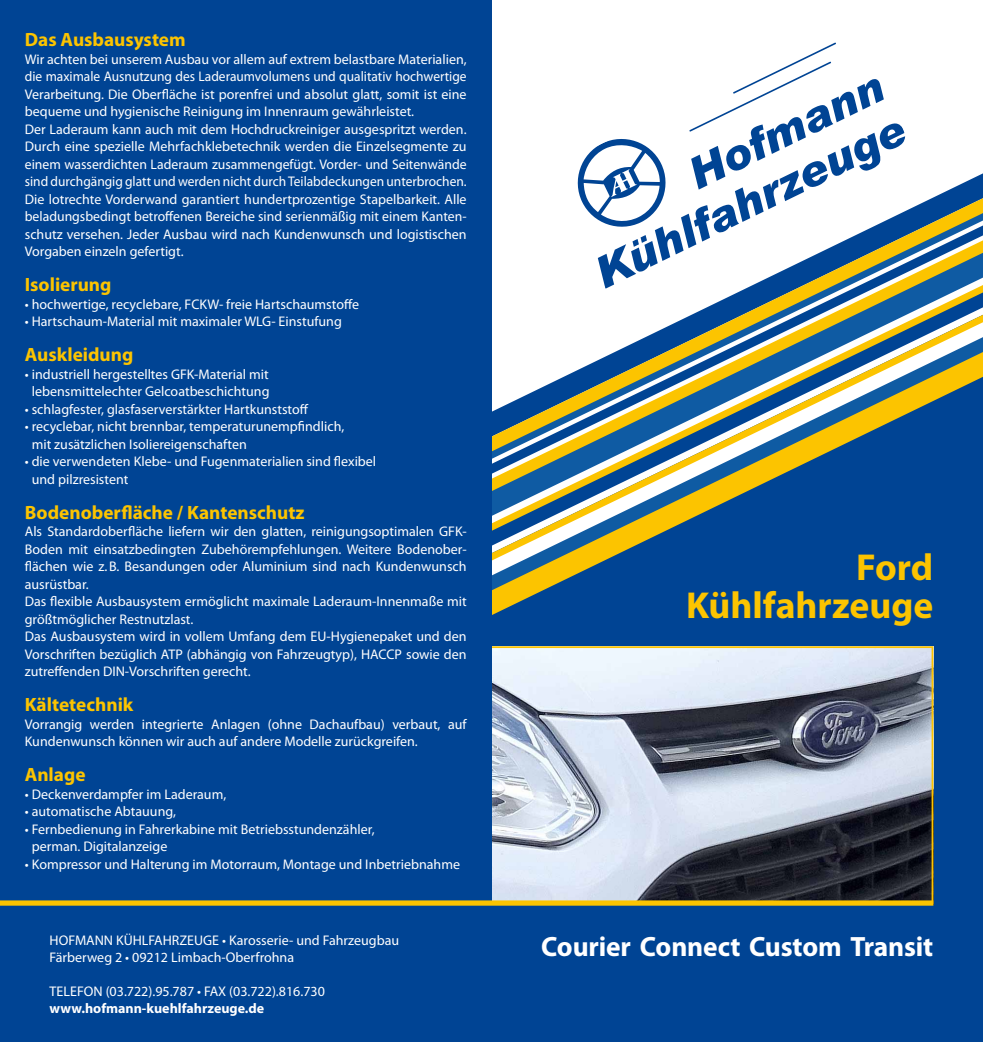
<style>
.page{position:relative;width:983px;height:1042px;background:#fff}
.page>*{position:absolute;margin:0;border:0;box-sizing:border-box;transform-origin:0 0}
.t1{font:700 37.62px/37.6px "Myriad Pro";color:#fcc400;text-align:right}
.t2{font:700 28px "Myriad Pro";letter-spacing:-.005em;color:#fff}
.t3{font:700 19.25px "Myriad Pro";color:#fcc400}
.t4{font:14px/17.5px "Myriad Pro";color:#fff}
.t5{font:700 14px "Myriad Pro";color:#fff}
</style>
<div class="page">
<div style="left:491px;top:615px;width:491px;height:427px;background:#004494"></div>
<svg style="left:491px;top:546px;width:491px;height:69px;background:#1c5489"></svg>
<svg style="left:491px;top:531px;width:491px;height:15px;background:#3a688a"></svg>
<svg style="left:491px;top:173px;width:491px;height:25px"></svg>
<svg style="left:491px;top:523px;width:491px;height:8px;background:#3e6a88"></svg>
<svg style="left:491px;top:516px;width:491px;height:7px;background:#466f87"></svg>
<svg style="left:491px;top:253px;width:491px;height:263px"></svg>
<svg style="left:571px;top:43px;width:333px;height:246px"></svg>
<img style="left:491px;top:649px;width:439px;height:251px">
<div style="left:0;top:0;width:491px;height:1042px;background:#004494"></div>
<div style="left:0;top:900px;width:933px;height:5px;background:#fcc400"></div>
<h3 class="t3" style="left:25px;top:27px;width:162px">Das Ausbausystem</h3>
<p class="t4" style="left:25px;top:50px;width:443px">Wir achten bei unserem Ausbau vor allem auf extrem belastbare Materialien, die maximale Ausnutzung des Laderaumvolumens und qualitativ hochwertige Verarbeitung. Die Oberfläche ist porenfrei und absolut glatt, somit ist eine bequeme und hygienische Reinigung im Innenraum gewährleistet.<br>Der Laderaum kann auch mit dem Hochdruckreiniger ausgespritzt werden.<br>Durch eine spezielle Mehrfachklebetechnik werden die Einzelsegmente zu einem wasserdichten Laderaum zusammengefügt. Vorder- und Seitenwände sind durchgängig glatt und werden nicht durch Teilabdeckungen unterbrochen.<br>Die lotrechte Vorderwand garantiert hundertprozentige Stapelbarkeit. Alle beladungsbedingt betroffenen Bereiche sind serienmäßig mit einem Kanten&shy;schutz versehen. Jeder Ausbau wird nach Kundenwunsch und logistischen Vorgaben einzeln gefertigt.</p>
<h3 class="t3" style="left:25px;top:272px;width:88px">Isolierung</h3>
<p class="t4" style="left:25px;top:295px;width:336px">• hochwertige, recyclebare, FCKW- freie Hartschaumstoffe</p>
<p class="t4" style="left:25px;top:312px;width:318px">• Hartschaum-Material mit maximaler WLG- Einstufung</p>
<h3 class="t3" style="left:25px;top:342px;width:110px">Auskleidung</h3>
<p class="t4" style="left:25px;top:365px;width:246px;text-align:center">• industriell hergestelltes GFK-Material mit lebensmittelechter Gelcoatbeschichtung</p>
<p class="t4" style="left:25px;top:400px;width:285px">• schlagfester, glasfaserverstärkter Hartkunststoff</p>
<p class="t4" style="left:32px;top:417px;width:314px;text-indent:-7px">• recyclebar, nicht brennbar, temperaturunempfindlich, mit zusätzlichen Isoliereigenschaften</p>
<p class="t4" style="left:32px;top:452px;width:346px;text-indent:-7px">• die verwendeten Klebe- und Fugenmaterialien sind flexibel und pilzresistent</p>
<h3 class="t3" style="left:25px;top:500px;width:281px">Bodenoberfläche / Kantenschutz</h3>
<p class="t4" style="left:25px;top:522px;width:443px">Als Standardoberfläche liefern wir den glatten, reinigungsoptimalen GFK-Boden mit einsatzbedingten Zubehörempfehlungen. Weitere Bodenober&shy;flächen wie z.B. Besandungen oder Aluminium sind nach Kundenwunsch ausrüstbar.<br>Das flexible Ausbausystem ermöglicht maximale Laderaum-Innenmaße mit größtmöglicher Restnutzlast.<br>Das Ausbausystem wird in vollem Umfang dem EU-Hygienepaket und den Vorschriften bezüglich ATP (abhängig von Fahrzeugtyp), HACCP sowie den zutreffenden DIN-Vorschriften gerecht.</p>
<h3 class="t3" style="left:25px;top:692px;width:110px">Kältetechnik</h3>
<p class="t4" style="left:25px;top:715px;width:443px">Vorrangig werden integrierte Anlagen (ohne Dachaufbau) verbaut, auf<br>Kundenwunsch können wir auch auf andere Modelle zurückgreifen.</p>
<h3 class="t3" style="left:25px;top:762px;width:62px">Anlage</h3>
<p class="t4" style="left:25px;top:785px;width:203px">• Deckenverdampfer im Laderaum,</p>
<p class="t4" style="left:25px;top:802px;width:153px">• automatische Abtauung,</p>
<p class="t4" style="left:32px;top:820px;width:344px;text-indent:-7px">• Fernbedienung in Fahrerkabine mit Betriebsstundenzähler, perman. Digitalanzeige</p>
<p class="t4" style="left:25px;top:855px;width:436px">• Kompressor und Halterung im Motorraum, Montage und Inbetriebnahme</p>
<p class="t4" style="left:50px;top:932px;width:351px;line-height:16.8px">HOFMANN KÜHLFAHRZEUGE • Karosserie- und Fahrzeugbau<br>Färberweg 2 • 09212 Limbach-Oberfrohna</p>
<p class="t4" style="left:50px;top:982px;width:277px">TELEFON (03.722).95.787 • FAX (03.722).816.730</p>
<p class="t5" style="left:50px;top:999px;width:216px">www.hofmann-kuehlfahrzeuge.de</p>
<h1 class="t1" style="left:686px;top:547px;width:249px">Ford<br>Kühlfahrzeuge</h1>
<h2 class="t2" style="left:541px;top:928px;width:393px">Courier Connect Custom Transit</h2>
</div>
